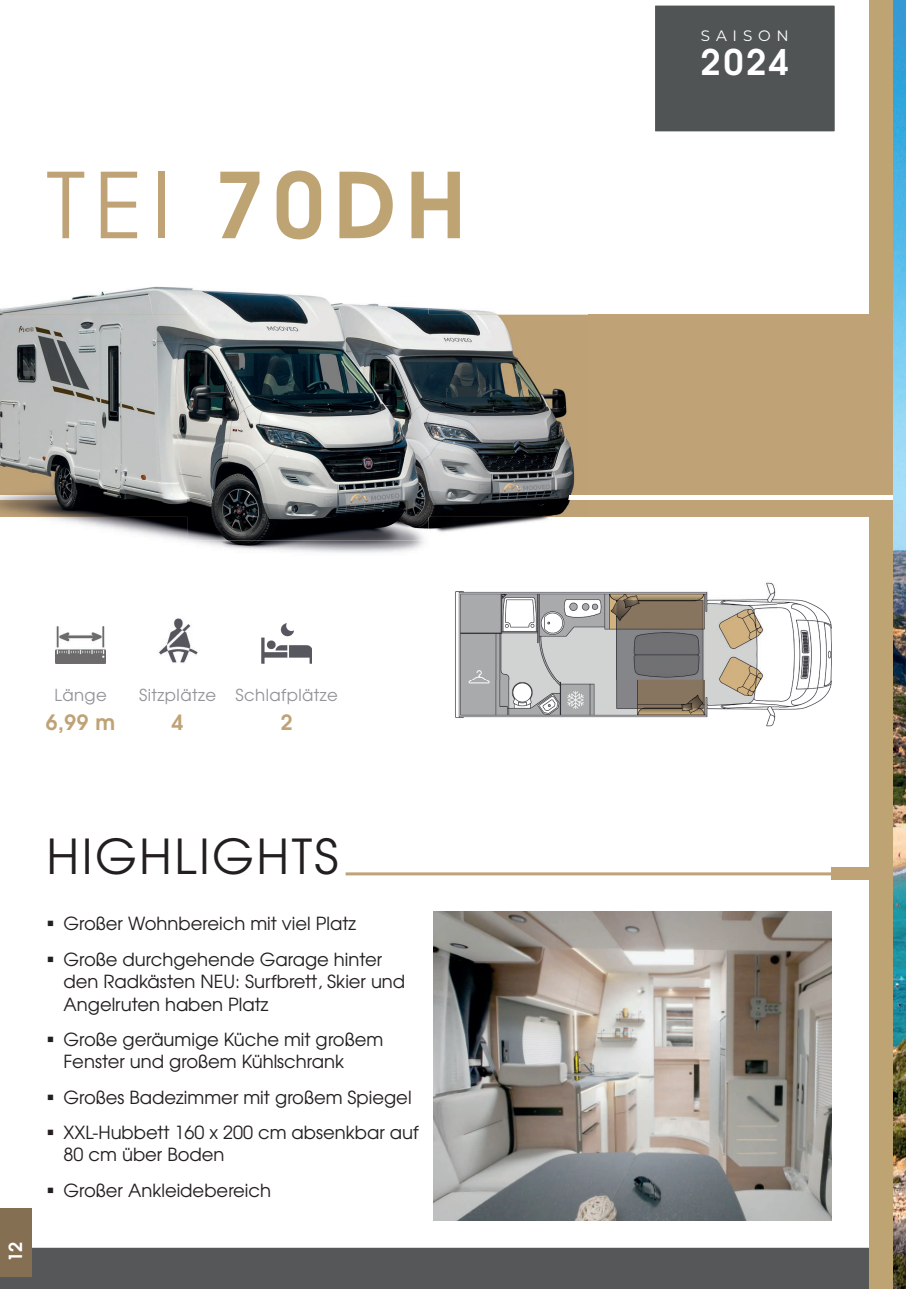
<style>
.page{position:relative;width:906px;height:1289px;background:#fff}
.page>*{position:absolute;margin:0;border:0;box-sizing:border-box;transform-origin:0 0}
.t1{font:700 90px "Te X Gyre Adventor";color:#bea373}
.t2{font:48px "Te X Gyre Adventor";letter-spacing:.05em;color:#231f20}
.t3{font:700 35.25px "Te X Gyre Adventor";color:#fff}
.t4{font:700 21px "Te X Gyre Adventor";color:#bfa276}
.t5{font:18px/22.5px "Te X Gyre Adventor";color:#231f20}
.t6{font:700 18px "Te X Gyre Adventor";color:#fff}
.t7{font:16.5px "Te X Gyre Adventor";letter-spacing:.025em;color:#939598}
.t8{font:15.15px "Montserrat";letter-spacing:.385em;color:#fff}
.s1{font-weight:400;color:#bfa276}
</style>
<div class="page">
<div style="left:0;top:1247px;width:868px;height:41px;background:#555759"></div>
<div style="left:655px;top:5px;width:180px;height:127px;background:#515455"></div>
<div style="left:868px;top:0;width:26px;height:1288px;background:#bea373"></div>
<div style="left:0;top:1208px;width:32px;height:68px;background:#856f52"></div>
<img style="left:56px;top:626px;width:49px;height:37px">
<img style="left:158px;top:618px;width:40px;height:45px">
<img style="left:262px;top:623px;width:50px;height:40px">
<img style="left:455px;top:582px;width:376px;height:145px">
<div style="left:0;top:315px;width:906px;height:202px;background:#bfa276"></div>
<hr style="left:568px;top:495px;width:338px;height:4px;background:#fff">
<hr style="left:345px;top:872px;width:550px;height:3px;background:#bfa276">
<div style="left:831px;top:866px;width:75px;height:13px;background:#bfa276"></div>
<img style="left:428px;top:308px;width:160px;height:224px">
<img style="left:428px;top:315px;width:160px;height:202px">
<img style="left:568px;top:495px;width:20px;height:4px">
<img style="left:0;top:287px;width:428px;height:266px">
<img style="left:0;top:495px;width:58px;height:4px">
<img style="left:433px;top:911px;width:398px;height:309px">
<img style="left:893px;top:0;width:13px;height:1288px">
<h1 class="t1" style="left:47px;top:127px;width:421px"><span class="s1">TEI</span> 70DH</h1>
<p class="t7" style="left:54px;top:681px;width:54px">Länge</p>
<p class="t4" style="left:46px;top:704px;width:71px">6,99 m</p>
<p class="t7" style="left:139px;top:681px;width:78px">Sitzplätze</p>
<p class="t4" style="left:172px;top:704px;width:13px">4</p>
<p class="t7" style="left:235px;top:681px;width:104px">Schlafplätze</p>
<p class="t4" style="left:281px;top:704px;width:13px">2</p>
<p class="t6" style="left:0;top:1261px;width:22px;rotate:-90deg">12</p>
<h2 class="t2" style="left:47px;top:818px;width:293px">HIGHLIGHTS</h2>
<p class="t5" style="left:47px;top:911px;width:311px">▪ Großer Wohnbereich mit viel Platz</p>
<p class="t5" style="left:64px;top:946px;width:343px;text-indent:-17px">▪ Große durchgehende Garage hinter den Radkästen NEU: Surfbrett, Skier und<br>Angelruten haben Platz</p>
<p class="t5" style="left:64px;top:1026px;width:321px;text-indent:-17px">▪ Große geräumige Küche mit großem<br>Fenster und großem Kühlschrank</p>
<p class="t5" style="left:47px;top:1084px;width:366px">▪ Großes Badezimmer mit großem Spiegel</p>
<p class="t5" style="left:64px;top:1119px;width:357px;text-indent:-17px">▪ XXL-Hubbett 160 x 200 cm absenkbar auf<br>80 cm über Boden</p>
<p class="t5" style="left:47px;top:1177px;width:226px">▪ Großer Ankleidebereich</p>
<p class="t8" style="left:701px;top:25px;width:89px">SAISON</p>
<h3 class="t3" style="left:701px;top:31px;width:89px">2024</h3>
</div>
